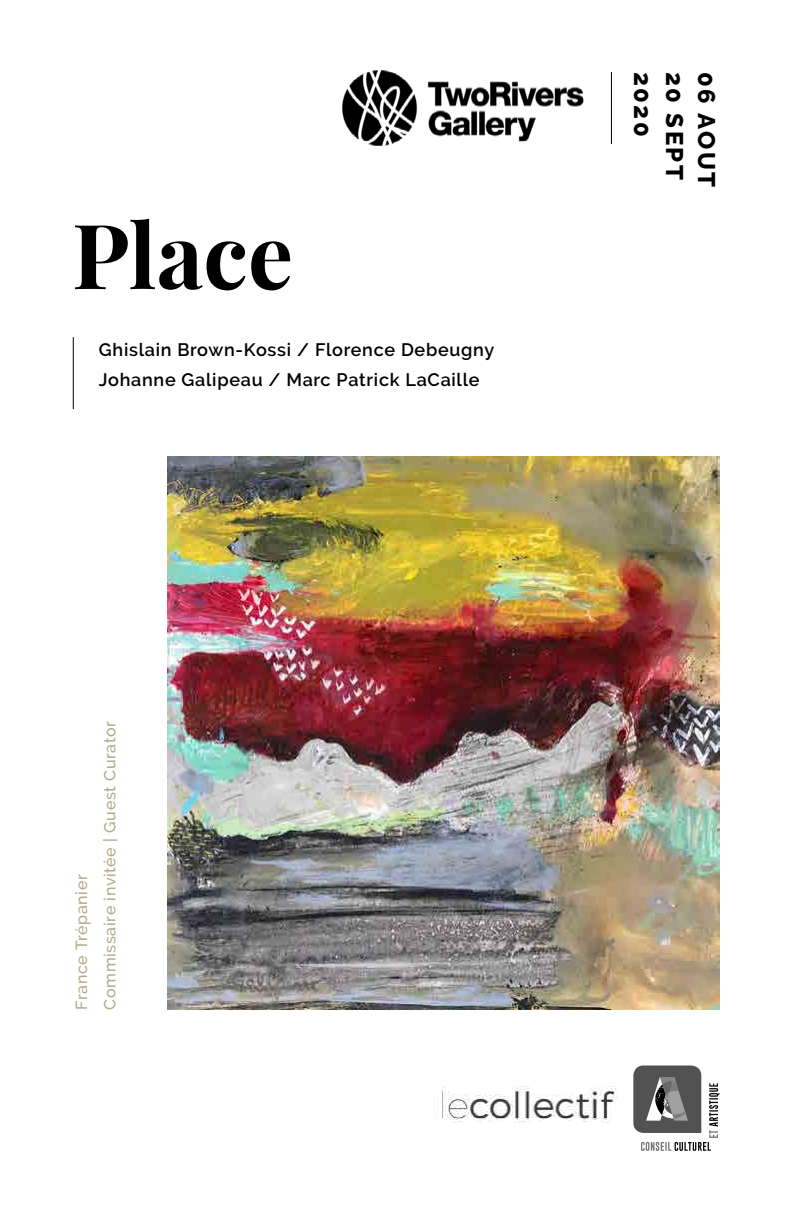
<style>
.page{position:relative;width:792px;height:1224px;background:#fff}
.page>*{position:absolute;margin:0;border:0;box-sizing:border-box;transform-origin:0 0}
.t1{font:700 90px "Playfair Display";color:#000}
.t2{font:800 24px "Raleway";letter-spacing:.1em;color:#000}
.t3{font:600 18px/30.4px "Raleway";letter-spacing:.04em;color:#000}
.t4{font:500 16px/28.4px "Raleway";letter-spacing:.04em;color:#b1a986}
</style>
<div class="page">
<img style="left:167px;top:457px;width:553px;height:552px">
<hr style="left:611px;top:72px;width:1px;height:72px;background:#000">
<img style="left:342px;top:70px;width:242px;height:76px">
<hr style="left:73px;top:337px;width:1px;height:72px;background:#000">
<img style="left:442px;top:1086px;width:177px;height:37px">
<svg style="left:633px;top:1066px;width:86px;height:85px"></svg>
<h1 class="t1" style="left:72px;top:199px;width:223px">Place</h1>
<p class="t3" style="left:99px;top:334px;width:397px">Ghislain Brown-Kossi / Florence Debeugny<br>Johanne Galipeau / Marc Patrick LaCaille</p>
<p class="t4" style="left:67px;top:1010px;width:290px;rotate:-90deg">France Trépanier<br>Commissaire invitée | Guest Curator</p>
<h2 class="t2" style="left:656px;top:72px;width:66px;rotate:90deg">2020</h2>
<h2 class="t2" style="left:688px;top:72px;width:109px;rotate:90deg">20 SEPT</h2>
<h2 class="t2" style="left:720px;top:72px;width:117px;rotate:90deg">06 AOUT</h2>
</div>
